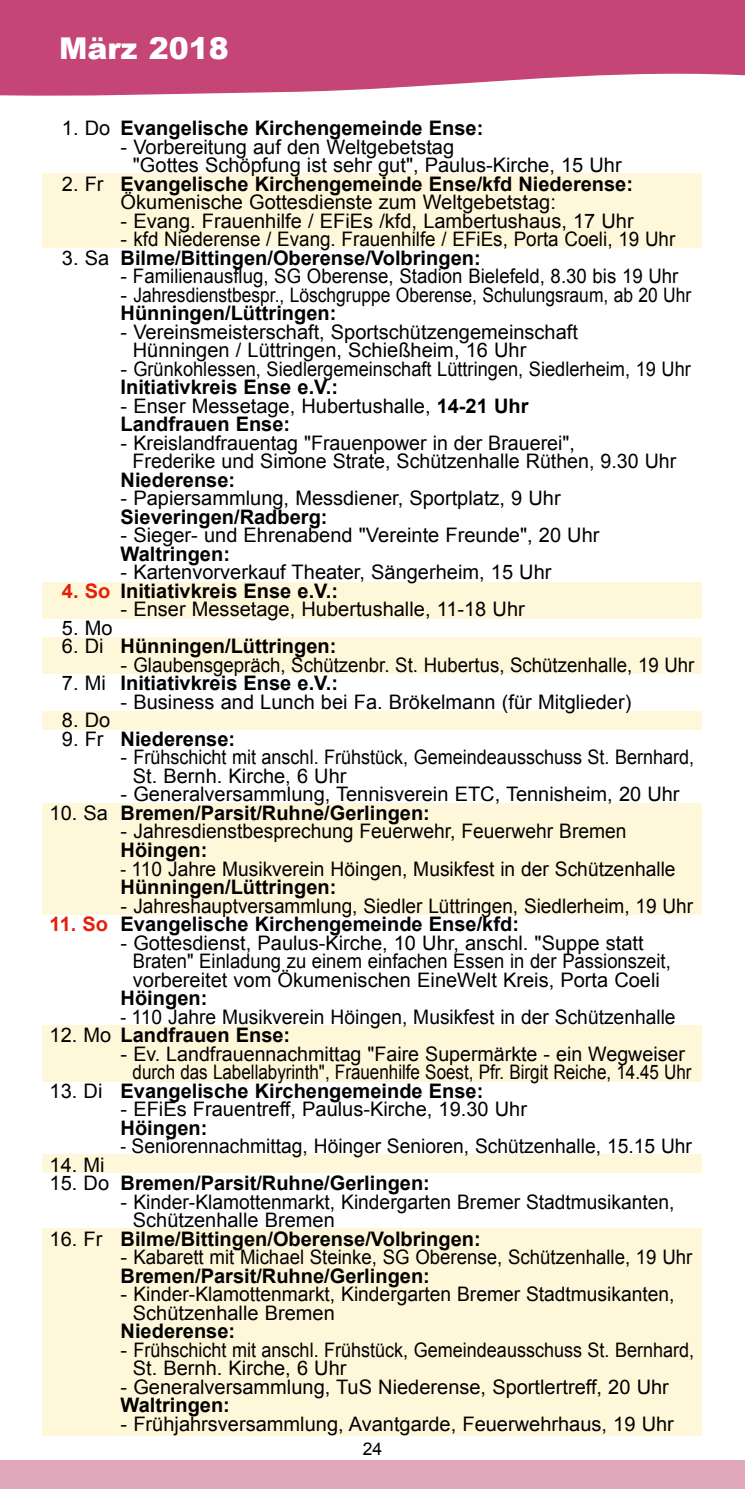
<style>
.page{position:relative;width:745px;height:1489px;background:#fff}
.page>*{position:absolute;margin:0;border:0;box-sizing:border-box;transform-origin:0 0}
.t1{font:900 30px "Arial";color:#fff}
.t2{font:20px/18.5px "Arial";color:#000}
.t3{font:700 20px/18.5px "Arial";color:#000}
.t4{font:20px "Arial";color:#000;scale:.86 1}
.t5{font:17.5px "Arial";color:#000}
.s1{font-weight:400}
.s2{font-weight:700}
.s3{color:#e32009}
</style>
<div class="page">
<div style="left:43px;top:174px;width:659px;height:74px;background:#fff7d9"></div>
<div style="left:43px;top:582px;width:659px;height:36px;background:#fff7d9"></div>
<div style="left:43px;top:637px;width:659px;height:37px;background:#fff7d9"></div>
<div style="left:43px;top:711px;width:659px;height:18px;background:#fff7d9"></div>
<div style="left:43px;top:803px;width:659px;height:111px;background:#fff7d9"></div>
<div style="left:43px;top:1025px;width:659px;height:56px;background:#fff7d9"></div>
<div style="left:43px;top:1154px;width:659px;height:18px;background:#fff7d9"></div>
<div style="left:43px;top:1228px;width:659px;height:207px;background:#fff7d9"></div>
<svg style="left:0;top:0;width:744px;height:96px;background:#ca5784"></svg>
<div style="left:0;top:1460px;width:744px;height:28px;background:#e0a8ba"></div>
<h1 class="t1" style="left:59px;top:27px;width:171px">März 2018</h1>
<p class="t3" style="left:62px;top:119px;width:422px"><span class="s1">1. Do</span> Evangelische Kirchengemeinde Ense:</p>
<p class="t2" style="left:133px;top:137px;width:490px;text-indent:-12px">- Vorbereitung auf den Weltgebetstag<br>"Gottes Schöpfung ist sehr gut", Paulus-Kirche, 15 Uhr</p>
<p class="t3" style="left:120px;top:175px;width:513px;text-indent:-59px"><span class="s1">2. Fr</span> Evangelische Kirchengemeinde Ense/kfd Niederense:<br><span class="s1">Ökumenische Gottesdienste zum Weltgebetstag:</span></p>
<p class="t2" style="left:120px;top:211px;width:514px">- Evang. Frauenhilfe / EFiEs /kfd, Lambertushaus, 17 Uhr</p>
<p class="t2" style="left:120px;top:230px;width:556px">- kfd Niederense / Evang. Frauenhilfe / EFiEs, Porta Coeli, 19 Uhr</p>
<p class="t3" style="left:62px;top:249px;width:420px"><span class="s1">3. Sa</span> Bilme/Bittingen/Oberense/Volbringen:</p>
<p class="t2" style="left:120px;top:267px;width:559px">- Familienausflug, SG Oberense, Stadion Bielefeld, 8.30 bis 19 Uhr</p>
<p class="t2" style="left:120px;top:285px;width:571px">- Jahresdienstbespr., Löschgruppe Oberense, Schulungsraum, ab 20 Uhr</p>
<p class="t3" style="left:120px;top:304px;width:217px">Hünningen/Lüttringen:</p>
<p class="t2" style="left:133px;top:322px;width:446px;text-indent:-12px">- Vereinsmeisterschaft, Sportschützengemeinschaft<br>Hünningen / Lüttringen, Schießheim, 16 Uhr</p>
<p class="t2" style="left:120px;top:359px;width:571px">- Grünkohlessen, Siedlergemeinschaft Lüttringen, Siedlerheim, 19 Uhr</p>
<p class="t3" style="left:120px;top:378px;width:219px">Initiativkreis Ense e.V.:</p>
<p class="t2" style="left:120px;top:396px;width:409px">- Enser Messetage, Hubertushalle, <span class="s2">14-21 Uhr<br>Landfrauen Ense:</span></p>
<p class="t2" style="left:132px;top:433px;width:545px;text-indent:-12px">- Kreislandfrauentag "Frauenpower in der Brauerei",<br>Frederike und Simone Strate, Schützenhalle Rüthen, 9.30 Uhr</p>
<p class="t3" style="left:120px;top:471px;width:116px">Niederense:</p>
<p class="t2" style="left:120px;top:489px;width:441px">- Papiersammlung, Messdiener, Sportplatz, 9 Uhr</p>
<p class="t3" style="left:120px;top:508px;width:208px">Sieveringen/Radberg:</p>
<p class="t2" style="left:120px;top:526px;width:480px">- Sieger- und Ehrenabend "Vereinte Freunde", 20 Uhr</p>
<p class="t3" style="left:120px;top:545px;width:111px">Waltringen:</p>
<p class="t2" style="left:120px;top:563px;width:432px">- Kartenvorverkauf Theater, Sängerheim, 15 Uhr</p>
<p class="t3" style="left:62px;top:582px;width:277px"><span class="s3">4. So</span> Initiativkreis Ense e.V.:</p>
<p class="t2" style="left:120px;top:600px;width:405px">- Enser Messetage, Hubertushalle, 11-18 Uhr</p>
<p class="t2" style="left:62px;top:618px;width:52px">5. Mo</p>
<p class="t3" style="left:62px;top:637px;width:276px"><span class="s1">6. Di</span> Hünningen/Lüttringen:</p>
<p class="t2" style="left:120px;top:655px;width:575px">- Glaubensgepräch, Schützenbr. St. Hubertus, Schützenhalle, 19 Uhr</p>
<p class="t3" style="left:62px;top:674px;width:277px"><span class="s1">7. Mi</span> Initiativkreis Ense e.V.:</p>
<p class="t2" style="left:120px;top:692px;width:512px">- Business and Lunch bei Fa. Brökelmann (für Mitglieder)</p>
<p class="t2" style="left:62px;top:711px;width:50px">8. Do</p>
<p class="t3" style="left:62px;top:730px;width:175px"><span class="s1">9. Fr</span> Niederense:</p>
<p class="t2" style="left:133px;top:748px;width:562px;text-indent:-12px">- Frühschicht mit anschl. Frühstück, Gemeindeausschuss St. Bernhard,<br>St. Bernh. Kirche, 6 Uhr</p>
<p class="t2" style="left:120px;top:785px;width:560px">- Generalversammlung, Tennisverein ETC, Tennisheim, 20 Uhr</p>
<p class="t3" style="left:50px;top:804px;width:381px"><span class="s1">10. Sa</span> Bremen/Parsit/Ruhne/Gerlingen:</p>
<p class="t2" style="left:120px;top:822px;width:507px">- Jahresdienstbesprechung Feuerwehr, Feuerwehr Bremen</p>
<p class="t3" style="left:120px;top:841px;width:88px">Höingen:</p>
<p class="t4" style="left:120px;top:855px;width:646px">- 110 Jahre Musikverein Höingen, Musikfest in der Schützenhalle</p>
<p class="t3" style="left:120px;top:878px;width:217px">Hünningen/Lüttringen:</p>
<p class="t2" style="left:120px;top:896px;width:573px">- Jahreshauptversammlung, Siedler Lüttringen, Siedlerheim, 19 Uhr</p>
<p class="t3" style="left:50px;top:915px;width:470px"><span class="s3">11. So</span> Evangelische Kirchengemeinde Ense/kfd:</p>
<p class="t2" style="left:133px;top:933px;width:539px;text-indent:-12px">- Gottesdienst, Paulus-Kirche, 10 Uhr, anschl. "Suppe statt<br>Braten" Einladung zu einem einfachen Essen in der Passionszeit, vorbereitet vom Ökumenischen EineWelt Kreis, Porta Coeli</p>
<p class="t3" style="left:120px;top:989px;width:88px">Höingen:</p>
<p class="t4" style="left:120px;top:1003px;width:646px">- 110 Jahre Musikverein Höingen, Musikfest in der Schützenhalle</p>
<p class="t3" style="left:50px;top:1026px;width:242px"><span class="s1">12. Mo</span> Landfrauen Ense:</p>
<p class="t2" style="left:120px;top:1044px;width:572px;text-align:center">- Ev. Landfrauennachmittag "Faire Supermärkte - ein Wegweiser durch das Labellabyrinth", Frauenhilfe Soest, Pfr. Birgit Reiche, 14.45 Uhr</p>
<p class="t3" style="left:50px;top:1081px;width:435px"><span class="s1">13. Di</span> Evangelische Kirchengemeinde Ense:</p>
<p class="t2" style="left:120px;top:1099px;width:407px">- EFiEs Frauentreff, Paulus-Kirche, 19.30 Uhr</p>
<p class="t3" style="left:120px;top:1118px;width:88px">Höingen:</p>
<p class="t4" style="left:120px;top:1132px;width:665px">- Seniorennachmittag, Höinger Senioren, Schützenhalle, 15.15 Uhr</p>
<p class="t2" style="left:50px;top:1155px;width:57px">14. Mi</p>
<p class="t3" style="left:50px;top:1174px;width:381px"><span class="s1">15. Do</span> Bremen/Parsit/Ruhne/Gerlingen:</p>
<p class="t2" style="left:133px;top:1192px;width:543px;text-indent:-12px">- Kinder-Klamottenmarkt, Kindergarten Bremer Stadtmusikanten,<br>Schützenhalle Bremen</p>
<p class="t3" style="left:50px;top:1229px;width:432px"><span class="s1">16. Fr</span> Bilme/Bittingen/Oberense/Volbringen:</p>
<p class="t2" style="left:120px;top:1247px;width:573px">- Kabarett mit Michael Steinke, SG Oberense, Schützenhalle, 19 Uhr</p>
<p class="t3" style="left:120px;top:1266px;width:310px">Bremen/Parsit/Ruhne/Gerlingen:</p>
<p class="t2" style="left:133px;top:1284px;width:543px;text-indent:-12px">- Kinder-Klamottenmarkt, Kindergarten Bremer Stadtmusikanten,<br>Schützenhalle Bremen</p>
<p class="t3" style="left:120px;top:1322px;width:116px">Niederense:</p>
<p class="t2" style="left:133px;top:1340px;width:562px;text-indent:-12px">- Frühschicht mit anschl. Frühstück, Gemeindeausschuss St. Bernhard,<br>St. Bernh. Kirche, 6 Uhr</p>
<p class="t2" style="left:120px;top:1377px;width:549px">- Generalversammlung, TuS Niederense, Sportlertreff, 20 Uhr</p>
<p class="t3" style="left:120px;top:1396px;width:111px">Waltringen:</p>
<p class="t2" style="left:120px;top:1414px;width:554px">- Frühjahrsversammlung, Avantgarde, Feuerwehrhaus, 19 Uhr</p>
<p class="t5" style="left:362px;top:1436px;width:21px">24</p>
</div>
